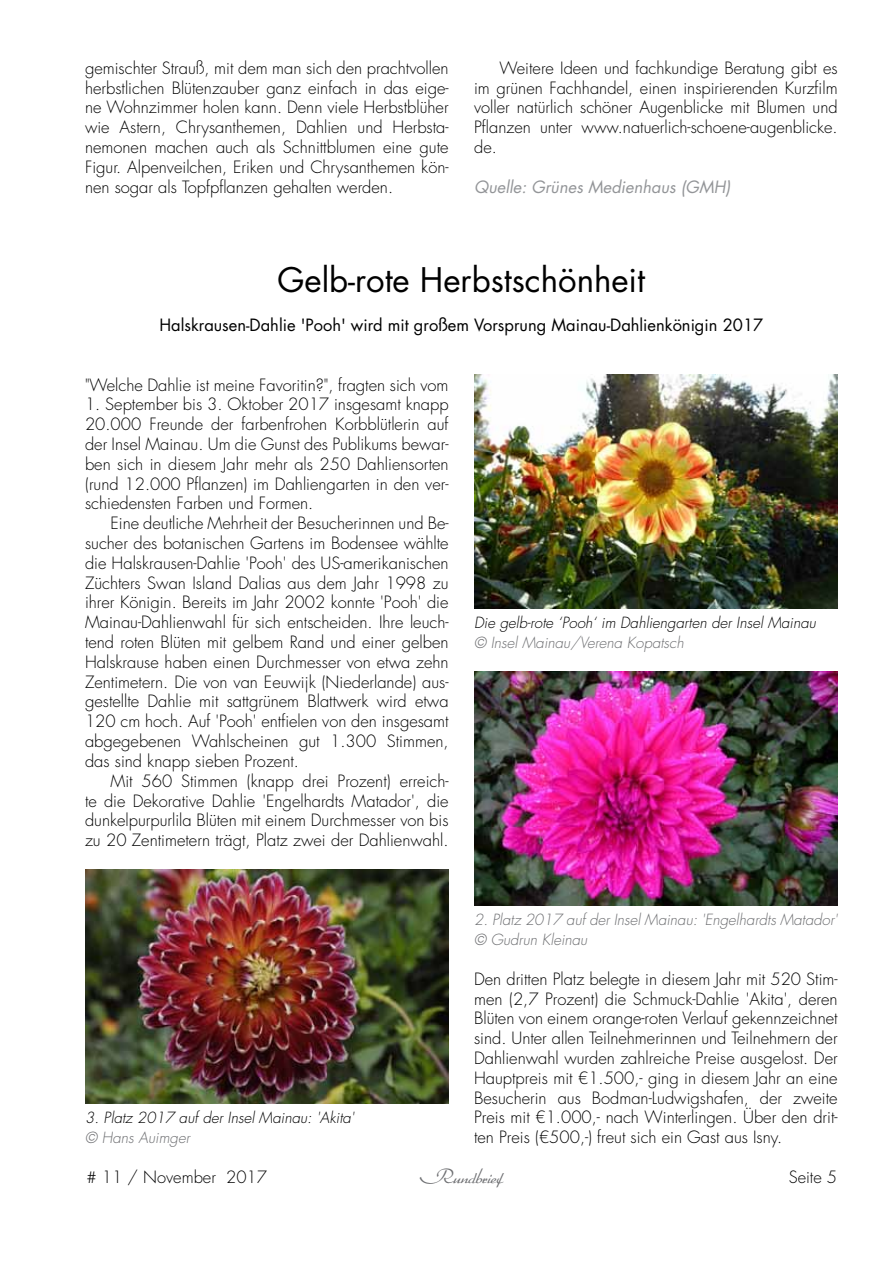
<style>
.page{position:relative;width:893px;height:1263px;background:#fff}
.page>*{position:absolute;margin:0;border:0;box-sizing:border-box;transform-origin:0 0}
.t1{font:33px "Futura Std";color:#000}
.t2{font:300 19.5px "Arabella Pro";color:#6d6e71}
.t3{font:300 16.5px/19.8px "Futura Std";color:#000;text-align:justify}
.t4{font:16.5px "Futura Std";color:#000}
.t5{font:italic 16.5px "Futura Std";color:#939598}
.t6{font:italic 300 15px/19.8px "Futura Std";color:#6d6e71}
.t7{font:italic 300 15px "Futura Std";color:#000}
</style>
<div class="page">
<img style="left:474px;top:374px;width:364px;height:234px">
<img style="left:474px;top:671px;width:364px;height:234px">
<img style="left:85px;top:869px;width:364px;height:234px">
<p class="t3" style="left:85px;top:58px;width:365px">gemischter Strauß, mit dem man sich den prachtvollen herbstlichen Blütenzauber ganz einfach in das eige&shy;ne Wohnzimmer holen kann. Denn viele Herbstblüher wie Astern, Chrysanthemen, Dahlien und Herbsta&shy;nemonen machen auch als Schnittblumen eine gute Figur. Alpenveilchen, Eriken und Chrysanthemen kön&shy;nen sogar als Topfpflanzen gehalten werden.</p>
<p class="t3" style="left:474px;top:58px;width:365px;text-indent:26px">Weitere Ideen und fachkundige Beratung gibt es im grünen Fachhandel, einen inspirierenden Kurzfilm voller natürlich schöner Augenblicke mit Blumen und Pflanzen unter www.natuerlich-schoene-augenblicke. de.</p>
<p class="t5" style="left:474px;top:176px;width:258px">Quelle: Grünes Medienhaus (GMH)</p>
<h1 class="t1" style="left:278px;top:258px;width:369px">Gelb-rote Herbstschönheit</h1>
<p class="t4" style="left:159px;top:315px;width:605px">Halskrausen-Dahlie 'Pooh' wird mit großem Vorsprung Mainau-Dahlienkönigin 2017</p>
<p class="t3" style="left:85px;top:375px;width:365px">"Welche Dahlie ist meine Favoritin?", fragten sich vom</p>
<p class="t3" style="left:85px;top:395px;width:365px">1. September bis 3. Oktober 2017 insgesamt knapp 20.000 Freunde der farbenfrohen Korbblütlerin auf der Insel Mainau. Um die Gunst des Publikums bewar&shy;ben sich in diesem Jahr mehr als 250 Dahliensorten (rund 12.000 Pflanzen) im Dahliengarten in den ver&shy;schiedensten Farben und Formen.</p>
<p class="t3" style="left:85px;top:514px;width:365px;text-indent:26px">Eine deutliche Mehrheit der Besucherinnen und Be&shy;sucher des botanischen Gartens im Bodensee wählte die Halskrausen-Dahlie 'Pooh' des US-amerikanischen Züchters Swan Island Dalias aus dem Jahr 1998 zu ihrer Königin. Bereits im Jahr 2002 konnte 'Pooh' die Mainau-Dahlienwahl für sich entscheiden. Ihre leuch&shy;tend roten Blüten mit gelbem Rand und einer gelben Halskrause haben einen Durchmesser von etwa zehn Zentimetern. Die von van Eeuwijk (Niederlande) aus&shy;gestellte Dahlie mit sattgrünem Blattwerk wird etwa 120 cm hoch. Auf 'Pooh' entfielen von den insgesamt abgegebenen Wahlscheinen gut 1.300 Stimmen, das sind knapp sieben Prozent.</p>
<p class="t3" style="left:85px;top:771px;width:365px;text-indent:26px">Mit 560 Stimmen (knapp drei Prozent) erreich&shy;te die Dekorative Dahlie 'Engelhardts Matador', die dunkelpurpurlila Blüten mit einem Durchmesser von bis zu 20 Zentimetern trägt, Platz zwei der Dahlienwahl.</p>
<p class="t7" style="left:85px;top:1109px;width:271px">3. Platz 2017 auf der Insel Mainau: 'Akita'</p>
<p class="t6" style="left:85px;top:1128px;width:106px">© Hans Auimger</p>
<p class="t7" style="left:474px;top:614px;width:343px">Die gelb-rote ‘Pooh‘ im Dahliengarten der Insel Mainau</p>
<p class="t6" style="left:474px;top:633px;width:211px">© Insel Mainau/Verena Kopatsch</p>
<p class="t6" style="left:474px;top:910px;width:365px">2. Platz 2017 auf der Insel Mainau: 'Engelhardts Matador' © Gudrun Kleinau</p>
<p class="t3" style="left:474px;top:969px;width:365px">Den dritten Platz belegte in diesem Jahr mit 520 Stim&shy;men (2,7 Prozent) die Schmuck-Dahlie 'Akita', deren Blüten von einem orange-roten Verlauf gekennzeichnet sind. Unter allen Teilnehmerinnen und Teilnehmern der Dahlienwahl wurden zahlreiche Preise ausgelost. Der Hauptpreis mit €1.500,- ging in diesem Jahr an eine Besucherin aus Bodman-Ludwigshafen, der zweite Preis mit €1.000,- nach Winterlingen. Über den drit&shy;ten Preis (€500,-) freut sich ein Gast aus Isny.</p>
<p class="t3" style="left:87px;top:1167px;width:182px"># 11 / November 2017</p>
<p class="t2" style="left:420px;top:1165px;width:84px">Rundbrief</p>
<p class="t3" style="left:789px;top:1167px;width:50px">Seite 5</p>
</div>
